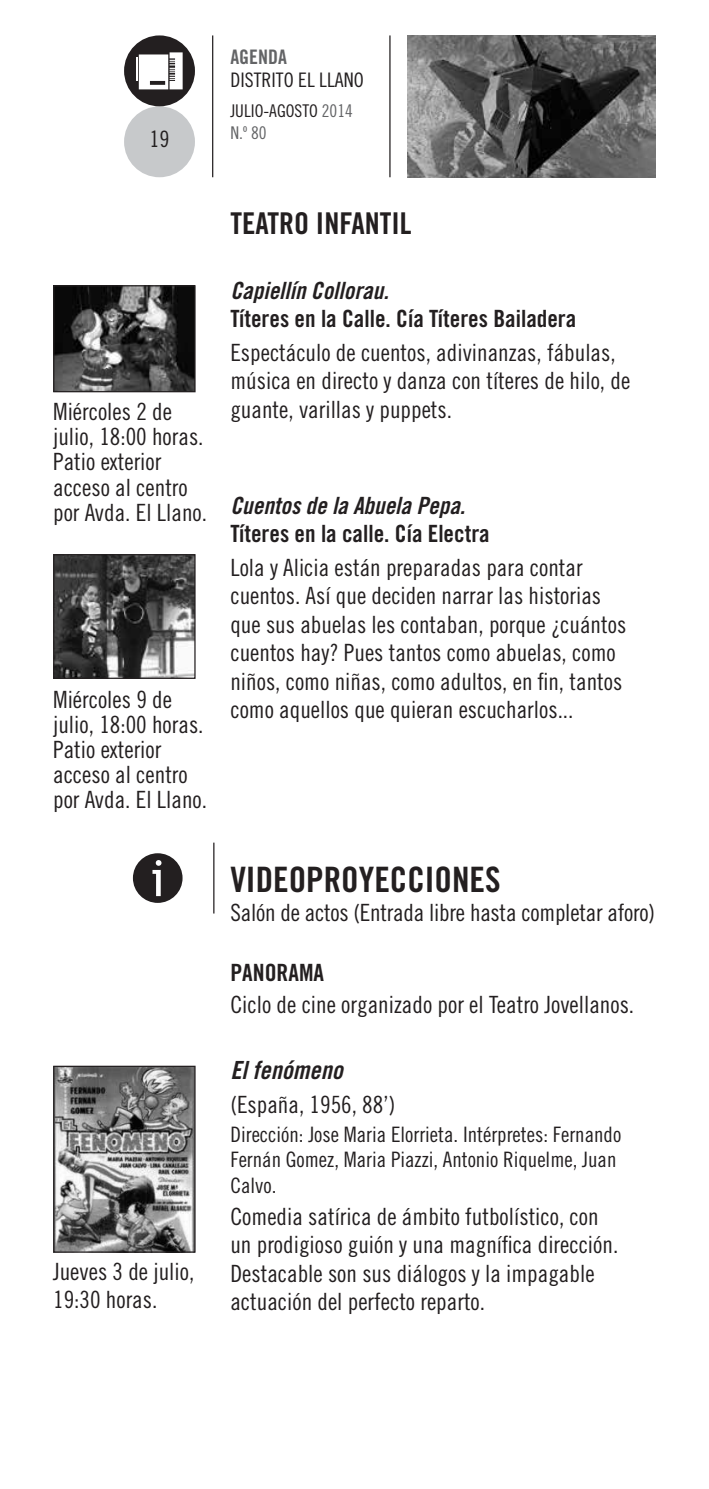
<style>
.page{position:relative;width:709px;height:1489px;background:#fff}
.page>*{position:absolute;margin:0;border:0;box-sizing:border-box;transform-origin:0 0}
.t1{font:35px "Trade Gothic LT Std Bd Cn 20";color:#231f20}
.t2{font:30px "Trade Gothic LT Std Bd Cn 20";color:#231f20}
.t3{font:25px "Trade Gothic LT Std Bd Cn 20 Obl";color:#231f20}
.t4{font:23.75px/28.5px "Trade Gothic LT Std Cn 18";color:#231f20}
.t5{font:23.75px "Trade Gothic LT Std Bd Cn 20";color:#231f20}
.t6{font:23.75px "Trade Gothic LT Std Bd Cn 20 Obl";color:#231f20}
.t7{font:22.5px "Trade Gothic LT Std Cn 18";color:#231f20}
.t8{font:21.25px/25.5px "Trade Gothic LT Std Cn 18";color:#231f20}
.t9{font:20px "Trade Gothic LT Std Cn 18";color:#231f20}
.t10{font:20px "Trade Gothic LT Std Bd Cn 20";color:#636466}
.t11{font:17.5px/22.5px "Trade Gothic LT Std Cn 18";color:#231f20}
.s1{color:#636466}
</style>
<div class="page">
<hr style="left:212px;top:35px;width:1px;height:142px;background:#231f20">
<hr style="left:389px;top:35px;width:1px;height:142px;background:#231f20">
<div style="left:124px;top:106px;width:71px;height:71px;background:#c7c9cb;border-radius:50%"></div>
<div style="left:124px;top:35px;width:71px;height:71px;background:#231f20;border-radius:50%"></div>
<svg style="left:139px;top:52px;width:44px;height:37px;background:#dadada"></svg>
<hr style="left:136px;top:57px;width:2px;height:24px;background:#fff">
<img style="left:407px;top:35px;width:249px;height:142px">
<img style="left:55px;top:287px;width:139px;height:103px">
<div style="left:53px;top:285px;width:143px;height:107px;border:1px solid #231f20"></div>
<img style="left:55px;top:556px;width:139px;height:121px">
<div style="left:53px;top:554px;width:143px;height:125px;border:1px solid #231f20"></div>
<hr style="left:213px;top:842px;width:1px;height:71px;background:#231f20">
<div style="left:133px;top:853px;width:49px;height:49px;background:#231f20;border-radius:50%"></div>
<svg style="left:152px;top:860px;width:9px;height:36px"></svg>
<img style="left:55px;top:1067px;width:139px;height:183px">
<div style="left:53px;top:1065px;width:143px;height:187px;border:1px solid #231f20"></div>
<p class="t7" style="left:149px;top:126px;width:21px">19</p>
<p class="t10" style="left:230px;top:45px;width:58px">AGENDA</p>
<p class="t9" style="left:230px;top:68px;width:135px">DISTRITO EL LLANO</p>
<p class="t11" style="left:230px;top:99px;width:124px">JULIO-AGOSTO <span class="s1">2014<br>N.º 80</span></p>
<p class="t4" style="left:53px;top:399px;width:155px;line-height:25px">Miércoles 2 de julio, 18:00 horas.<br>Patio exterior acceso al centro por Avda. El Llano.</p>
<p class="t4" style="left:53px;top:686px;width:155px;line-height:25px">Miércoles 9 de julio, 18:00 horas.<br>Patio exterior acceso al centro por Avda. El Llano.</p>
<p class="t4" style="left:53px;top:1256px;width:143px">Jueves 3 de julio,<br>19:30 horas.</p>
<p class="t2" style="left:230px;top:205px;width:183px">TEATRO INFANTIL</p>
<p class="t6" style="left:230px;top:275px;width:160px">Capiellín Collorau.</p>
<p class="t5" style="left:230px;top:304px;width:347px">Títeres en la Calle. Cía Títeres Bailadera</p>
<p class="t4" style="left:230px;top:337px;width:401px">Espectáculo de cuentos, adivinanzas, fábulas, música en directo y danza con títeres de hilo, de guante, varillas y puppets.</p>
<p class="t6" style="left:230px;top:491px;width:236px">Cuentos de la Abuela Pepa.</p>
<p class="t5" style="left:230px;top:519px;width:261px">Títeres en la calle. Cía Electra</p>
<p class="t4" style="left:230px;top:553px;width:397px">Lola y Alicia están preparadas para contar cuentos. Así que deciden narrar las historias que sus abuelas les contaban, porque ¿cuántos cuentos hay? Pues tantos como abuelas, como niños, como niñas, como adultos, en fin, tantos como aquellos que quieran escucharlos...</p>
<h1 class="t1" style="left:230px;top:858px;width:33px">Videoproyecciones</h1>
<p class="t4" style="left:230px;top:897px;width:426px">Salón de actos (Entrada libre hasta completar aforo)</p>
<p class="t5" style="left:230px;top:958px;width:95px">PANORAMA</p>
<p class="t4" style="left:230px;top:990px;width:405px">Ciclo de cine organizado por el Teatro Jovellanos.</p>
<p class="t3" style="left:230px;top:1054px;width:114px">El fenómeno</p>
<p class="t4" style="left:230px;top:1089px;width:166px">(España, 1956, 88’)</p>
<p class="t8" style="left:230px;top:1120px;width:392px">Dirección: Jose Maria Elorrieta. Intérpretes: Fernando<br>Fernán Gomez, Maria Piazzi, Antonio Riquelme, Juan<br>Calvo.</p>
<p class="t4" style="left:230px;top:1201px;width:389px">Comedia satírica de ámbito futbolístico, con un prodigioso guión y una magnífica dirección.<br>Destacable son sus diálogos y la impagable actuación del perfecto reparto.</p>
</div>
